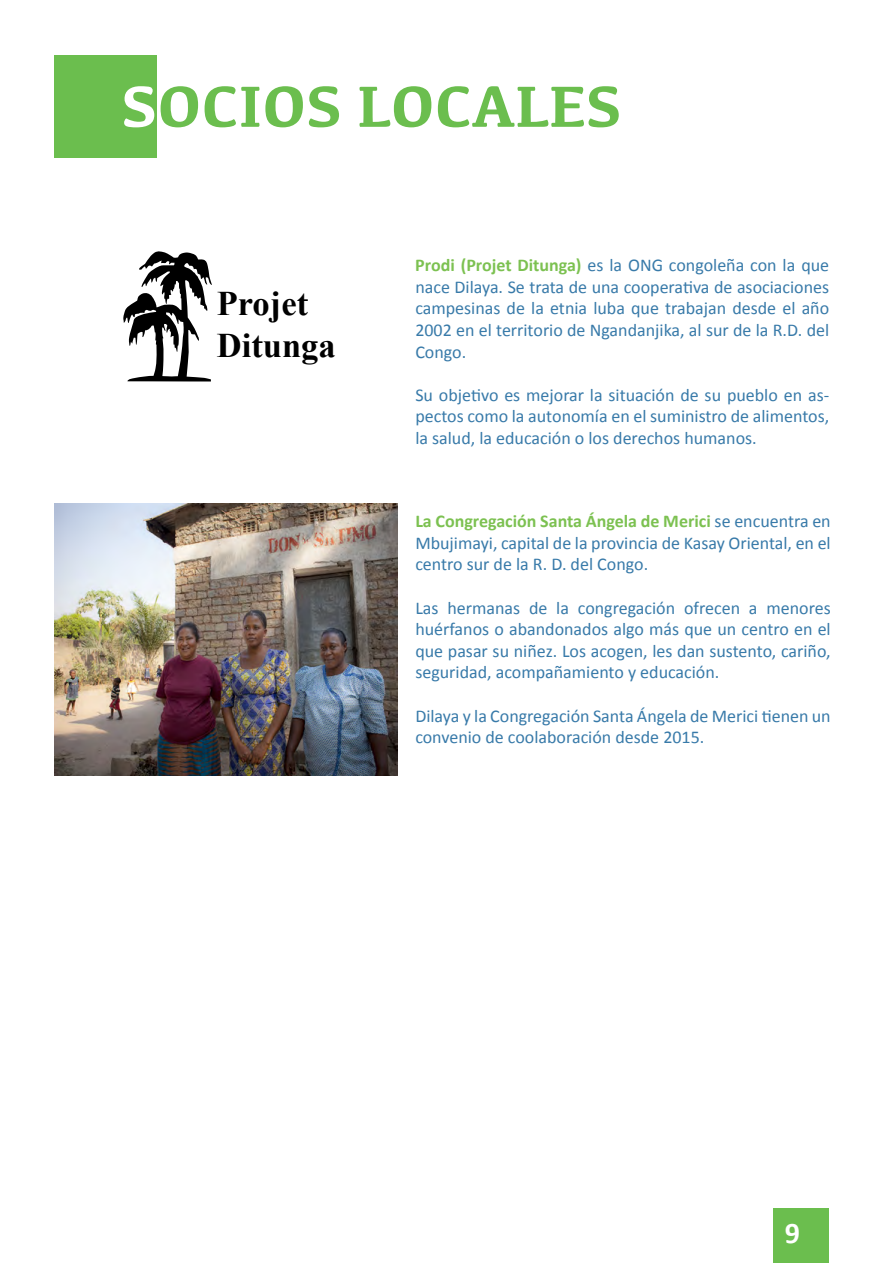
<style>
.page{position:relative;width:893px;height:1263px;background:#fff}
.page>*{position:absolute;margin:0;border:0;box-sizing:border-box;transform-origin:0 0}
.t1{font:700 60px "Kefa";color:#6bbe4e}
.t2{font:700 34.5px/41.4px "Times New Roman";color:#000}
.t3{font:700 30px "Calibri";color:#fff}
.t4{font:18px/21.6px "Calibri";color:#387aa9;text-align:justify}
.s1{color:#fff}
.s2{font-weight:700;color:#7cc151}
</style>
<div class="page">
<div style="left:773px;top:1209px;width:56px;height:54px;background:#6bbe4e"></div>
<svg style="left:123px;top:251px;width:89px;height:130px"></svg>
<img style="left:54px;top:503px;width:343px;height:272px">
<div style="left:54px;top:55px;width:103px;height:103px;background:#6bbe4e"></div>
<h1 class="t1" style="left:121px;top:66px;width:502px"><span class="s1">S</span>OCIOS LOCALES</h1>
<h2 class="t2" style="left:217px;top:282px;width:120px">Projet<br>Ditunga</h2>
<p class="t4" style="left:415px;top:254px;width:415px"><span class="s2">Prodi (Projet Ditunga)</span> es la ONG congoleña con la que nace Dilaya. Se trata de una cooperativa de asociaciones campesinas de la etnia luba que trabajan desde el año 2002 en el territorio de Ngandanjika, al sur de la R.D. del Congo.</p>
<p class="t4" style="left:415px;top:383px;width:415px">Su objetivo es mejorar la situación de su pueblo en as&shy;pectos como la autonomía en el suministro de alimentos, la salud, la educación o los derechos humanos.</p>
<p class="t4" style="left:415px;top:510px;width:417px"><span class="s2">La Congregación Santa Ángela de Merici</span> se encuentra en Mbujimayi, capital de la provincia de Kasay Oriental, en el centro sur de la R. D. del Congo.</p>
<p class="t4" style="left:415px;top:596px;width:417px">Las hermanas de la congregación ofrecen a menores huérfanos o abandonados algo más que un centro en el que pasar su niñez. Los acogen, les dan sustento, cariño, seguridad, acompañamiento y educación.</p>
<p class="t4" style="left:415px;top:704px;width:417px">Dilaya y la Congregación Santa Ángela de Merici tienen un convenio de coolaboración desde 2015.</p>
<h3 class="t3" style="left:785px;top:1212px;width:17px">9</h3>
</div>
